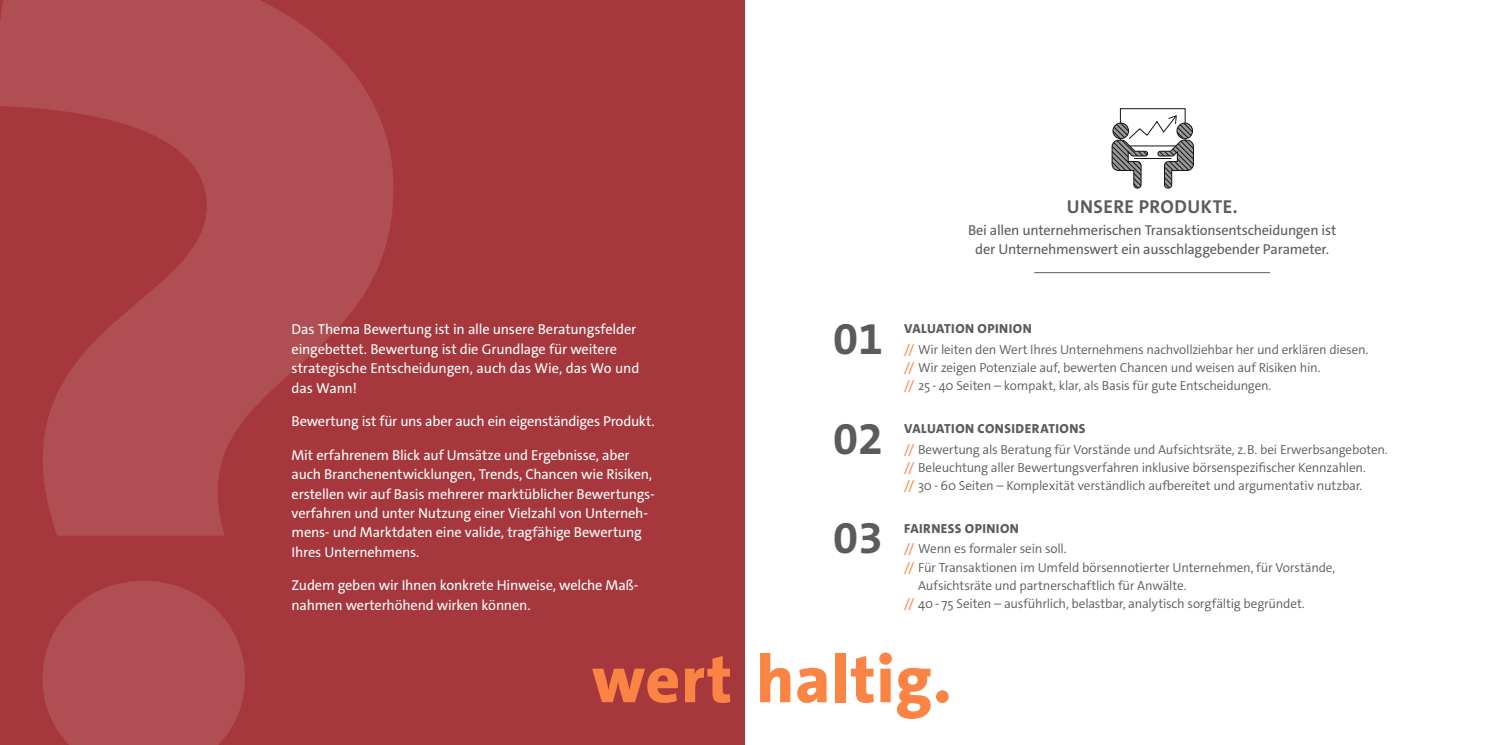
<style>
.page{position:relative;width:1489px;height:745px;background:#fff}
.page>*{position:absolute;margin:0;border:0;box-sizing:border-box;transform-origin:0 0}
.t1{font:800 67.5px "The Sans C5";letter-spacing:.01em;color:#fa8444}
.t2{font:700 45.5px/99.8px "The Sans C5";color:#5b5b5a;text-align:justify}
.t3{font:700 18.75px "The Sans C5";letter-spacing:.025em;color:#5b5b5a}
.t4{font:14.38px/19.4px "The Sans C5";letter-spacing:-.01em;color:#fff}
.t5{font:14.38px/19.4px "The Sans C5";letter-spacing:-.015em;color:#5b5b5a;text-align:center}
.t6{font:300 13.12px/20.6px "The Sans C5";letter-spacing:-.015em;color:#5b5b5a}
.s1{font-weight:800}
.s2{font-weight:400;color:#fa8444}
</style>
<div class="page">
<div style="left:0;top:0;width:744px;height:744px;background:#a5373d"></div>
<svg style="left:0;top:0;width:393px;height:744px;fill:#af4e53"></svg>
<hr style="left:1034px;top:272px;width:235px;height:1px;background:#5b5b5a">
<svg style="left:1111px;top:108px;width:83px;height:81px"></svg>
<p class="t4" style="left:291px;top:320px;width:349px">Das Thema Bewertung ist in alle unsere Beratungsfelder eingebettet. Bewertung ist die Grundlage für weitere strategische Entscheidungen, auch das Wie, das Wo und das Wann!</p>
<p class="t4" style="left:291px;top:411px;width:365px">Bewertung ist für uns aber auch ein eigenständiges Produkt.</p>
<p class="t4" style="left:291px;top:445px;width:364px">Mit erfahrenem Blick auf Umsätze und Ergebnisse, aber auch Branchenentwicklungen, Trends, Chancen wie Risiken, erstellen wir auf Basis mehrerer marktüblicher Bewertungs&shy;verfahren und unter Nutzung einer Vielzahl von Unterneh&shy;mens- und Marktdaten eine valide, tragfähige Bewertung Ihres Unternehmens.</p>
<p class="t4" style="left:291px;top:575px;width:348px">Zudem geben wir Ihnen konkrete Hinweise, welche Maß&shy;nahmen werterhöhend wirken können.</p>
<h3 class="t3" style="left:1066px;top:194px;width:172px">UNSERE PRODUKTE.</h3>
<p class="t5" style="left:968px;top:220px;width:370px">Bei allen unternehmerischen Transaktionsentscheidungen ist der Unternehmenswert ein ausschlaggebender Parameter.</p>
<h2 class="t2" style="left:833px;top:289px;width:52px">01<br>02<br>03</h2>
<p class="t6" style="left:904px;top:318px;width:466px"><span class="s1">VALUATION OPINION<br></span><span class="s2">//</span> Wir leiten den Wert Ihres Unternehmens nachvollziehbar her und erklären diesen.</p>
<p class="t6" style="left:904px;top:358px;width:418px;line-height:18.1px"><span class="s2">//</span> Wir zeigen Potenziale auf, bewerten Chancen und weisen auf Risiken hin. <span class="s2">//</span> 25 - 40 Seiten – kompakt, klar, als Basis für gute Entscheidungen.</p>
<p class="t6" style="left:904px;top:418px;width:485px"><span class="s1">VALUATION CONSIDERATIONS<br></span><span class="s2">//</span> Bewertung als Beratung für Vorstände und Aufsichtsräte, z. B. bei Erwerbsangeboten.</p>
<p class="t6" style="left:904px;top:458px;width:463px;line-height:18.1px"><span class="s2">//</span> Beleuchtung aller Bewertungsverfahren inklusive börsenspezifischer Kennzahlen. <span class="s2">//</span> 30 - 60 Seiten – Komplexität verständlich aufbereitet und argumentativ nutzbar.</p>
<p class="t6" style="left:904px;top:518px;width:164px"><span class="s1">FAIRNESS OPINION<br></span><span class="s2">//</span> Wenn es formaler sein soll.</p>
<p class="t6" style="left:904px;top:556px;width:432px"><span class="s2">//</span> Für Transaktionen im Umfeld börsennotierter Unternehmen, für Vorstände,</p>
<p class="t6" style="left:918px;top:574px;width:270px">Aufsichtsräte und partnerschaftlich für Anwälte.</p>
<p class="t6" style="left:904px;top:593px;width:402px"><span class="s2">//</span> 40 - 75 Seiten – ausführlich, belastbar, analytisch sorgfältig begründet.</p>
<h1 class="t1" style="left:591px;top:635px;width:361px">wert haltig.</h1>
</div>
